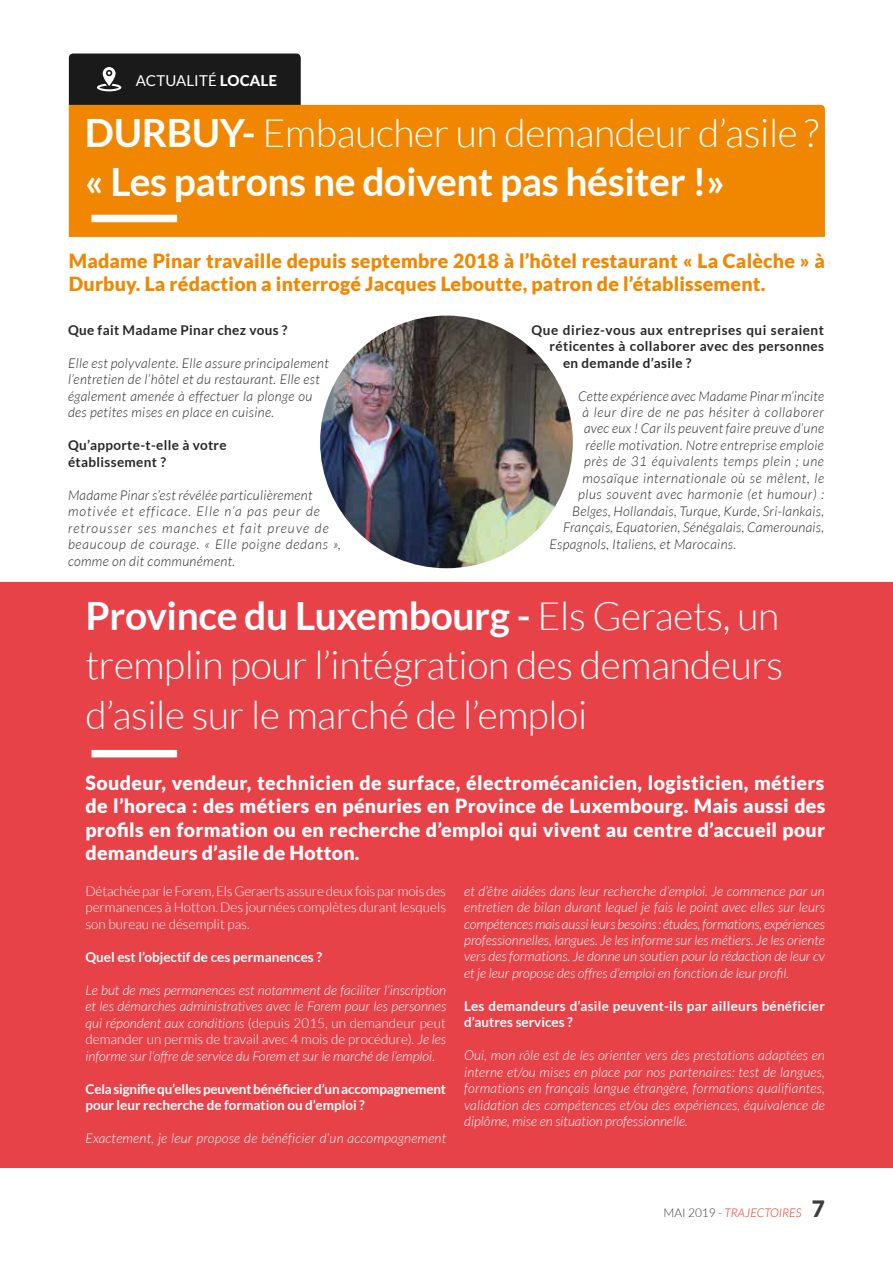
<style>
.page{position:relative;width:893px;height:1263px;background:#fff}
.page>*{position:absolute;margin:0;border:0;box-sizing:border-box;transform-origin:0 0}
.t1{font:300 39px/49.5px "Lato";letter-spacing:-.01em;color:#fff;text-align:justify}
.t2{font:700 39px/49.5px "Lato";letter-spacing:-.01em;color:#fff}
.t3{font:900 19.5px/23.4px "Lato";letter-spacing:.01em;color:#fff;text-align:justify}
.t4{font:900 19.5px/23.4px "Lato";letter-spacing:.01em;color:#f18700}
.t5{font:15px "Lato";letter-spacing:.01em;color:#fff}
.t6{font:italic 300 13.5px/16.5px "Lato";color:#fff;text-align:justify}
.t7{font:italic 300 13.5px/16.5px "Lato";letter-spacing:.025em;color:#282827}
.t8{font:italic 300 13.5px/16.5px "Lato";letter-spacing:.055em;color:#282827}
.t9{font:700 13.5px/16.5px "Lato";letter-spacing:.025em;color:#282827}
.t10{font:italic 300 13.5px "Lato";letter-spacing:.045em;color:#282827}
.t11{font:300 13.5px/16.5px "Lato";color:#fff;text-align:justify}
.t12{font:700 13.5px/16.5px "Lato";color:#fff}
.t13{font:700 13.5px/16.5px "Lato";letter-spacing:.02em;color:#fff}
.t14{font:italic 300 13.5px "Lato";letter-spacing:.02em;color:#fff}
.t15{font:italic 300 12px "Lato";color:#e6321f}
.s1{font-weight:800}
.s2{font-weight:300}
.s3{font-weight:700}
.s4{font-style:normal}
.s5{font-style:normal;color:#3c3c3b}
.s6{font-weight:900;font-style:normal;font-size:22.5px;color:#3c3c3b}
</style>
<div class="page">
<div style="left:0;top:582px;width:893px;height:585px;background:#e84249"></div>
<div style="left:69px;top:105px;width:756px;height:132px;background:#f18700"></div>
<div style="left:91px;top:215px;width:86px;height:7px;background:#fff"></div>
<div style="left:69px;top:54px;width:232px;height:51px;background:#1a1a1a"></div>
<img style="left:320px;top:316px;width:253px;height:252px;border-radius:126px">
<div style="left:91px;top:750px;width:86px;height:7px;background:#fff"></div>
<p class="t5" style="left:136px;top:72px;width:143px">ACTUALITÉ <span class="s1">LOCALE</span></p>
<h1 class="t2" style="left:85px;top:107px;width:735px">DURBUY- <span class="s2">Embaucher un demandeur d’asile ? </span>« Les patrons ne doivent pas hésiter !»</h1>
<h2 class="t4" style="left:69px;top:248px;width:758px">Madame Pinar travaille depuis septembre 2018 à l’hôtel restaurant « La Calèche » à<br>Durbuy. La rédaction a interrogé Jacques Leboutte, patron de l’établissement.</h2>
<p class="t9" style="left:68px;top:321px;width:221px">Que fait Madame Pinar chez vous ?</p>
<p class="t7" style="left:68px;top:355px;width:262px">Elle est polyvalente. Elle assure principalement l’entretien de l’hôtel et du restaurant. Elle est également amenée à effectuer la plonge ou des petites mises en place en cuisine.</p>
<p class="t9" style="left:68px;top:437px;width:160px">Qu’apporte-t-elle à votre établissement ?</p>
<p class="t8" style="left:68px;top:487px;width:274px">Madame Pinar s’est révélée particulièrement motivée et efficace. Elle n’a pas peur de retrousser ses manches et fait preuve de beaucoup de courage. « Elle poigne dedans », comme on dit communément.</p>
<p class="t9" style="left:532px;top:321px;width:294px">Que diriez-vous aux entreprises qui seraient</p>
<p class="t9" style="left:550px;top:338px;width:276px">réticentes à collaborer avec des personnes</p>
<p class="t9" style="left:563px;top:354px;width:130px">en demande d’asile ?</p>
<p class="t7" style="left:578px;top:388px;width:247px">Cette expérience avec Madame Pinar m’incite</p>
<p class="t10" style="left:583px;top:405px;width:243px">à leur dire de ne pas hésiter à collaborer</p>
<p class="t7" style="left:584px;top:421px;width:241px">avec eux ! Car ils peuvent faire preuve d’une</p>
<p class="t7" style="left:586px;top:437px;width:240px">réelle motivation. Notre entreprise emploie</p>
<p class="t10" style="left:584px;top:454px;width:241px">près de 31 équivalents temps plein ; une</p>
<p class="t10" style="left:583px;top:471px;width:243px">mosaïque internationale où se mêlent, le</p>
<p class="t10" style="left:578px;top:487px;width:248px">plus souvent avec harmonie (et humour) :</p>
<p class="t7" style="left:572px;top:503px;width:254px">Belges, Hollandais, Turque, Kurde, Sri-lankais,</p>
<p class="t7" style="left:563px;top:520px;width:262px">Français, Equatorien, Sénégalais, Camerounais,</p>
<p class="t7" style="left:550px;top:536px;width:188px">Espagnols, Italiens, et Marocains.</p>
<h1 class="t1" style="left:85px;top:591px;width:699px"><span class="s3">Province du Luxembourg -</span> Els Geraets, un tremplin pour l’intégration des demandeurs d’asile sur le marché de l’emploi</h1>
<p class="t3" style="left:85px;top:771px;width:741px">Soudeur, vendeur, technicien de surface, électromécanicien, logisticien, métiers de l’horeca : des métiers en pénuries en Province de Luxembourg. Mais aussi des profils en formation ou en recherche d’emploi qui vivent au centre d’accueil pour demandeurs d’asile de Hotton.</p>
<p class="t11" style="left:85px;top:882px;width:362px">Détachée par le Forem, Els Geraerts assure deux fois par mois des permanences à Hotton. Des journées complètes durant lesquels son bureau ne désemplit pas.</p>
<p class="t12" style="left:85px;top:948px;width:238px">Quel est l’objectif de ces permanences ?</p>
<p class="t6" style="left:85px;top:982px;width:362px">Le but de mes permanences est notamment de faciliter l’inscription et les démarches administratives avec le Forem pour les personnes qui répondent aux conditions <span class="s4">(depuis 2015, un demandeur peut demander un permis de travail avec 4 mois de procédure)</span>. Je les informe sur l’offre de service du Forem et sur le marché de l’emploi.</p>
<p class="t12" style="left:85px;top:1080px;width:362px">Cela signifie qu’elles peuvent bénéficier d’un accompagnement pour leur recherche de formation ou d’emploi ?</p>
<p class="t14" style="left:85px;top:1131px;width:362px">Exactement, je leur propose de bénéficier d’un accompagnement</p>
<p class="t6" style="left:464px;top:883px;width:362px">et d’être aidées dans leur recherche d’emploi. Je commence par un entretien de bilan durant lequel je fais le point avec elles sur leurs compétences mais aussi leurs besoins : études, formations, expériences professionnelles, langues. Je les informe sur les métiers. Je les oriente vers des formations. Je donne un soutien pour la rédaction de leur cv et je leur propose des offres d’emploi en fonction de leur profil.</p>
<p class="t13" style="left:464px;top:998px;width:362px">Les demandeurs d’asile peuvent-ils par ailleurs bénéficier d’autres services ?</p>
<p class="t6" style="left:464px;top:1048px;width:362px">Oui, mon rôle est de les orienter vers des prestations adaptées en interne et/ou mises en place par nos partenaires: test de langues, formations en français langue étrangère, formations qualifiantes, validation des compétences et/ou des expériences, équivalence de diplôme, mise en situation professionnelle.</p>
<p class="t15" style="left:663px;top:1206px;width:163px"><span class="s5">MAI 2019 -</span> TRAJECTOIRES <span class="s6">7</span></p>
</div>
